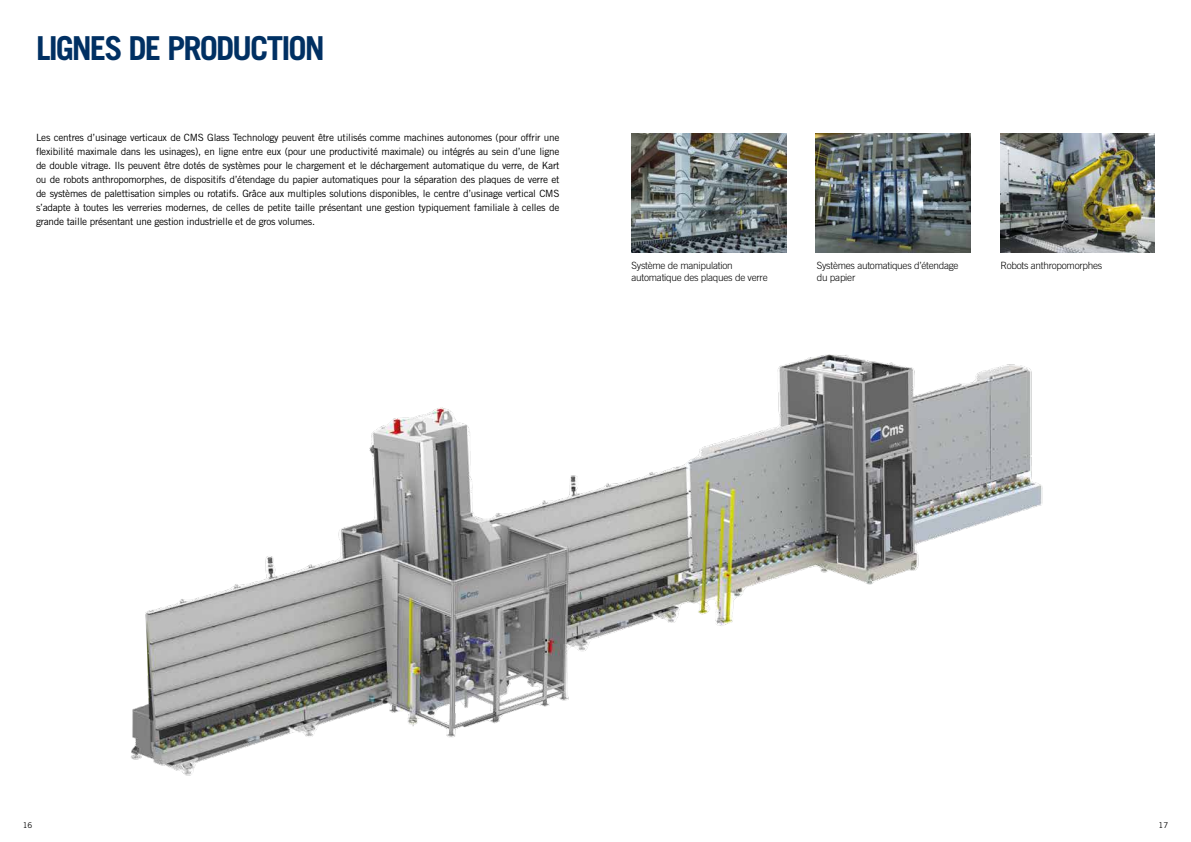
<style>
.page{position:relative;width:1191px;height:842px;background:#fff}
.page>*{position:absolute;margin:0;border:0;box-sizing:border-box;transform-origin:0 0}
.t1{font:700 33px "Trade Gothic LT Std";letter-spacing:-.06em;color:#003063}
.t2{font:10px/14px "Trade Gothic LT Std";letter-spacing:-.025em;color:#000;text-align:justify}
.t3{font:300 10px/12px "Trade Gothic LT Std";letter-spacing:-.025em;color:#000}
.t4{font:8px "Trade Gothic LT Std";color:#000}
</style>
<div class="page">
<img style="left:816px;top:134px;width:154px;height:119px">
<img style="left:631px;top:134px;width:155px;height:119px">
<img style="left:1000px;top:134px;width:155px;height:119px">
<img style="left:131px;top:354px;width:912px;height:422px">
<h1 class="t1" style="left:36px;top:28px;width:290px">LIGNES DE PRODUCTION</h1>
<p class="t2" style="left:36px;top:130px;width:525px">Les centres d’usinage verticaux de CMS Glass Technology peuvent être utilisés comme machines autonomes (pour offrir une flexibilité maximale dans les usinages), en ligne entre eux (pour une productivité maximale) ou intégrés au sein d’une ligne de double vitrage. Ils peuvent être dotés de systèmes pour le chargement et le déchargement automatique du verre, de Kart ou de robots anthropomorphes, de dispositifs d’étendage du papier automatiques pour la séparation des plaques de verre et de systèmes de palettisation simples ou rotatifs. Grâce aux multiples solutions disponibles, le centre d’usinage vertical CMS s’adapte à toutes les verreries modernes, de celles de petite taille présentant une gestion typiquement familiale à celles de grande taille présentant une gestion industrielle et de gros volumes.</p>
<p class="t3" style="left:631px;top:259px;width:138px">Système de manipulation automatique des plaques de verre</p>
<p class="t3" style="left:1000px;top:259px;width:103px">Robots anthropomorphes</p>
<p class="t3" style="left:816px;top:259px;width:143px">Systèmes automatiques d’étendage du papier</p>
<p class="t4" style="left:23px;top:820px;width:11px">16</p>
<p class="t4" style="left:1158px;top:820px;width:11px">17</p>
</div>
